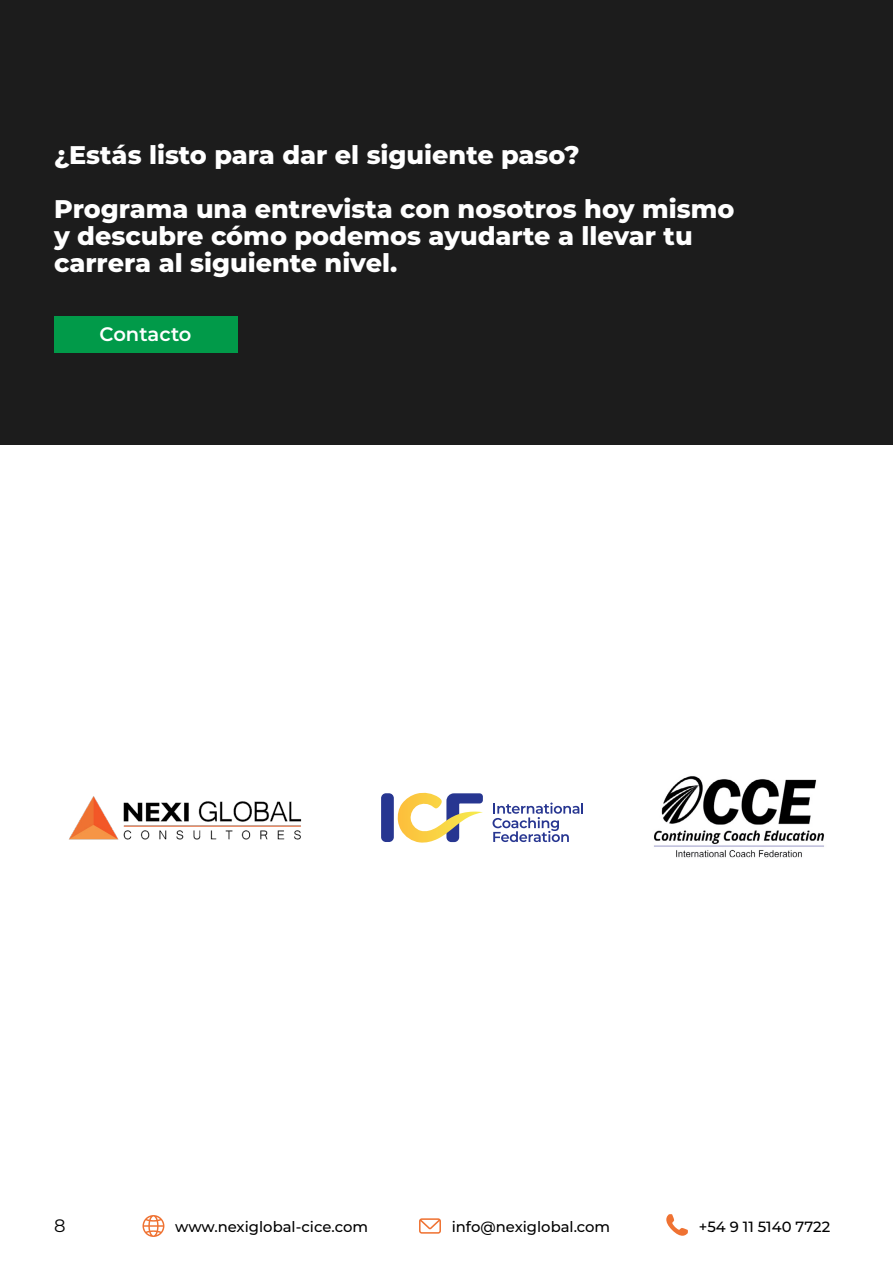
<style>
.page{position:relative;width:893px;height:1263px;background:#fff}
.page>*{position:absolute;margin:0;border:0;box-sizing:border-box;transform-origin:0 0}
.t1{font:800 25.5px/54px "Montserrat";color:#fff}
.t2{font:600 19.5px "Montserrat";color:#fff}
.t3{font:18px "Montserrat";color:#000}
.t4{font:500 14.85px "Montserrat";color:#000}
</style>
<div class="page">
<div style="left:0;top:0;width:893px;height:445px;background:#1c1c1c"></div>
<div style="left:54px;top:316px;width:183px;height:37px;background:#019a49"></div>
<svg style="left:142px;top:1215px;width:22px;height:22px"></svg>
<svg style="left:419px;top:1218px;width:22px;height:16px"></svg>
<svg style="left:666px;top:1214px;width:22px;height:22px"></svg>
<img style="left:69px;top:796px;width:233px;height:44px">
<svg style="left:492px;top:802px;width:91px;height:40px"></svg>
<svg style="left:397px;top:792px;width:86px;height:51px"></svg>
<div style="left:381px;top:793px;width:13px;height:49px;background:#273691;border-radius:5px"></div>
<img style="left:654px;top:776px;width:170px;height:82px">
<p class="t1" style="left:54px;top:126px;width:682px">¿Estás listo para dar el siguiente paso?<br>Programa una entrevista con nosotros hoy mismo</p>
<p class="t1" style="left:54px;top:221px;width:640px;line-height:27px">y descubre cómo podemos ayudarte a llevar tu carrera al siguiente nivel.</p>
<p class="t2" style="left:100px;top:320px;width:93px">Contacto</p>
<p class="t3" style="left:54px;top:1213px;width:13px">8</p>
<p class="t4" style="left:175px;top:1216px;width:194px">www.nexiglobal-cice.com</p>
<p class="t4" style="left:452px;top:1216px;width:160px">info@nexiglobal.com</p>
<p class="t4" style="left:699px;top:1216px;width:133px">+54 9 11 5140 7722</p>
</div>
